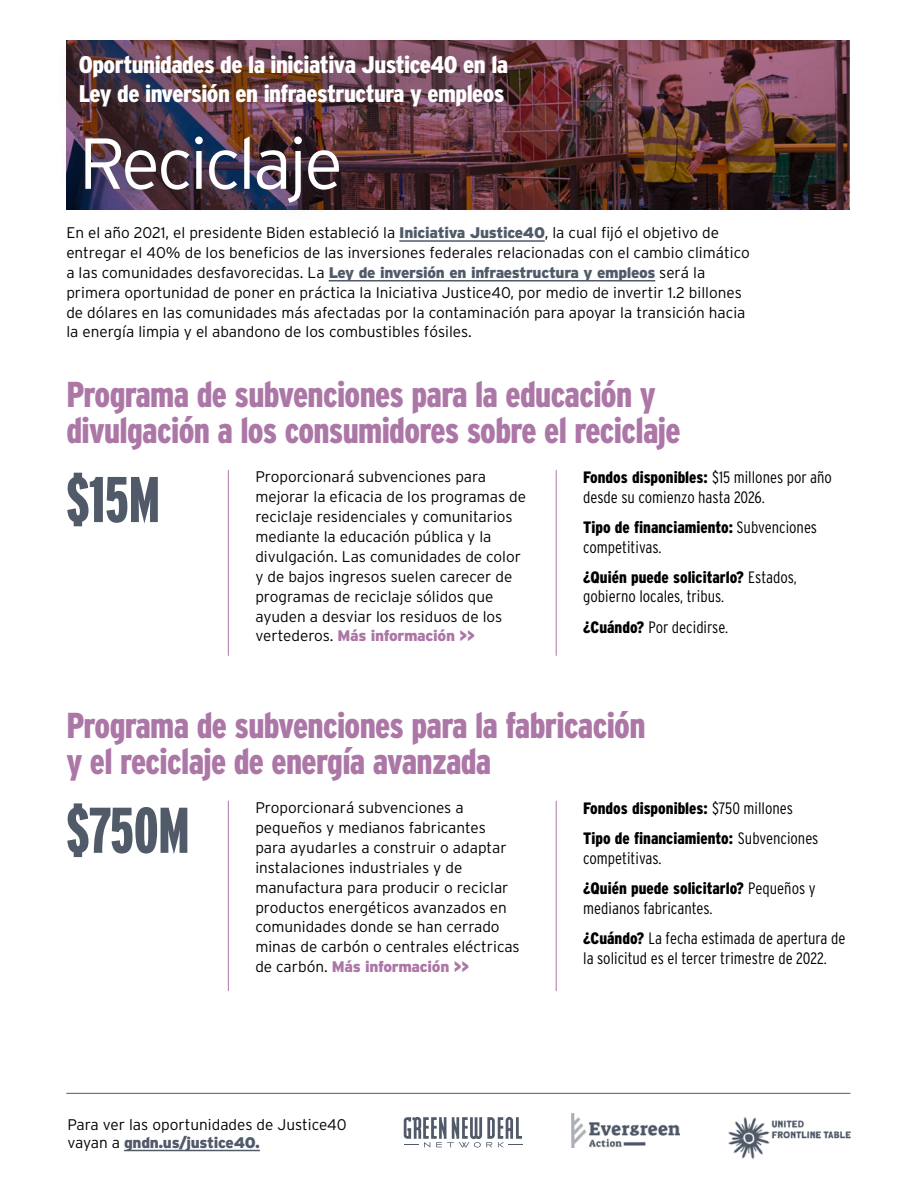
<style>
.page{position:relative;width:918px;height:1188px;background:#fff}
.page>*{position:absolute;margin:0;border:0;box-sizing:border-box;transform-origin:0 0}
.t1{font:300 72px "Interstate";letter-spacing:-.04em;color:#fff}
.t2{font:900 extra-condensed 64.5px "Interstate";color:#515a69}
.t3{font:900 condensed 36px/36px "Interstate";letter-spacing:-.02em;color:#ac77a7;scale:.95 1}
.t4{font:900 condensed 24px/28.5px "Interstate";letter-spacing:-.02em;color:#fff;scale:1.05 1}
.t5{font:300 condensed 16.5px/19.5px "Interstate";color:#000}
.t6{font:900 condensed 16.5px/30.3px "Interstate";color:#000}
.t7{font:300 15.3px/20px "Interstate";color:#000}
.s1{font-weight:900;color:#515a69}
.s2{font-weight:900;color:#ac77a7}
.s3{font-weight:900}
.s4{font-weight:300}
</style>
<div class="page">
<hr style="left:66px;top:1093px;width:784px;height:1px;background:#515a69">
<img style="left:572px;top:1114px;width:108px;height:34px">
<svg style="left:404px;top:1117px;width:119px;height:31px"></svg>
<img style="left:729px;top:1117px;width:121px;height:42px">
<img style="left:363px;top:40px;width:486px;height:170px">
<div style="left:56px;top:32px;width:475px;height:97px;background:#253143;opacity:.55"></div>
<hr style="left:399px;top:240px;width:146px;height:2px;background:#515a69">
<hr style="left:329px;top:280px;width:326px;height:2px;background:#515a69">
<div style="left:60px;top:113px;width:303px;height:112px;background:#253143;opacity:.55"></div>
<hr style="left:228px;top:470px;width:1px;height:186px;background:#ac77a7">
<hr style="left:556px;top:470px;width:1px;height:186px;background:#ac77a7">
<hr style="left:228px;top:801px;width:1px;height:190px;background:#ac77a7">
<hr style="left:556px;top:801px;width:1px;height:190px;background:#ac77a7">
<hr style="left:124px;top:1150px;width:136px;height:1px;background:#515a69">
<h3 class="t4" style="left:79px;top:51px;width:411px">Oportunidades de la iniciativa Justice40 en la<br>Ley de inversión en infraestructura y empleos</h3>
<h1 class="t1" style="left:79px;top:123px;width:266px">Reciclaje</h1>
<p class="t7" style="left:66px;top:223px;width:685px">En el año 2021, el presidente Biden estableció la <span class="s1">Iniciativa Justice40</span>, la cual fijó el objetivo de entregar el 40% de los beneficios de las inversiones federales relacionadas con el cambio climático a las comunidades desfavorecidas. La <span class="s1">Ley de inversión en infraestructura y empleos</span> será la primera oportunidad de poner en práctica la Iniciativa Justice40, por medio de invertir 1.2 billones de dólares en las comunidades más afectadas por la contaminación para apoyar la transición hacia la energía limpia y el abandono de los combustibles fósiles.</p>
<h3 class="t3" style="left:66px;top:376px;width:648px">Programa de subvenciones para la educación y divulgación a los consumidores sobre el reciclaje</h3>
<h2 class="t2" style="left:66px;top:464px;width:95px">$15M</h2>
<p class="t7" style="left:255px;top:467px;width:272px">Proporcionará subvenciones para mejorar la eficacia de los programas de reciclaje residenciales y comunitarios mediante la educación pública y la divulgación. Las comunidades de color y de bajos ingresos suelen carecer de programas de reciclaje sólidos que ayuden a desviar los residuos de los vertederos. <span class="s2">Más información &gt;&gt;</span></p>
<p class="t5" style="left:583px;top:468px;width:250px"><span class="s3">Fondos disponibles:</span> $15 millones por año desde su comienzo hasta 2026.</p>
<p class="t5" style="left:583px;top:517px;width:236px"><span class="s3">Tipo de financiamiento:</span> Subvenciones competitivas.</p>
<p class="t5" style="left:583px;top:567px;width:215px"><span class="s3">¿Quién puede solicitarlo?</span> Estados, gobierno locales, tribus.</p>
<p class="t5" style="left:583px;top:617px;width:147px"><span class="s3">¿Cuándo?</span> Por decidirse.</p>
<h3 class="t3" style="left:66px;top:707px;width:611px">Programa de subvenciones para la fabricación y el reciclaje de energía avanzada</h3>
<h2 class="t2" style="left:66px;top:795px;width:125px">$750M</h2>
<p class="t7" style="left:255px;top:798px;width:266px">Proporcionará subvenciones a pequeños y medianos fabricantes para ayudarles a construir o adaptar instalaciones industriales y de manufactura para producir o reciclar productos energéticos avanzados en comunidades donde se han cerrado minas de carbón o centrales eléctricas de carbón. <span class="s2">Más información &gt;&gt;</span></p>
<p class="t6" style="left:583px;top:793px;width:237px">Fondos disponibles: <span class="s4">$750 millones<br></span>Tipo de financiamiento: <span class="s4">Subvenciones</span></p>
<p class="t6" style="left:583px;top:843px;width:234px"><span class="s4">competitivas.<br></span>¿Quién puede solicitarlo? <span class="s4">Pequeños y</span></p>
<p class="t5" style="left:583px;top:893px;width:264px;line-height:30.3px">medianos fabricantes.<br><span class="s3">¿Cuándo?</span> La fecha estimada de apertura de</p>
<p class="t5" style="left:583px;top:948px;width:245px">la solicitud es el tercer trimestre de 2022.</p>
<p class="t7" style="left:68px;top:1115px;width:281px;line-height:18px">Para ver las oportunidades de Justice40 vayan a <span class="s1">gndn.us/justice40.</span></p>
</div>
